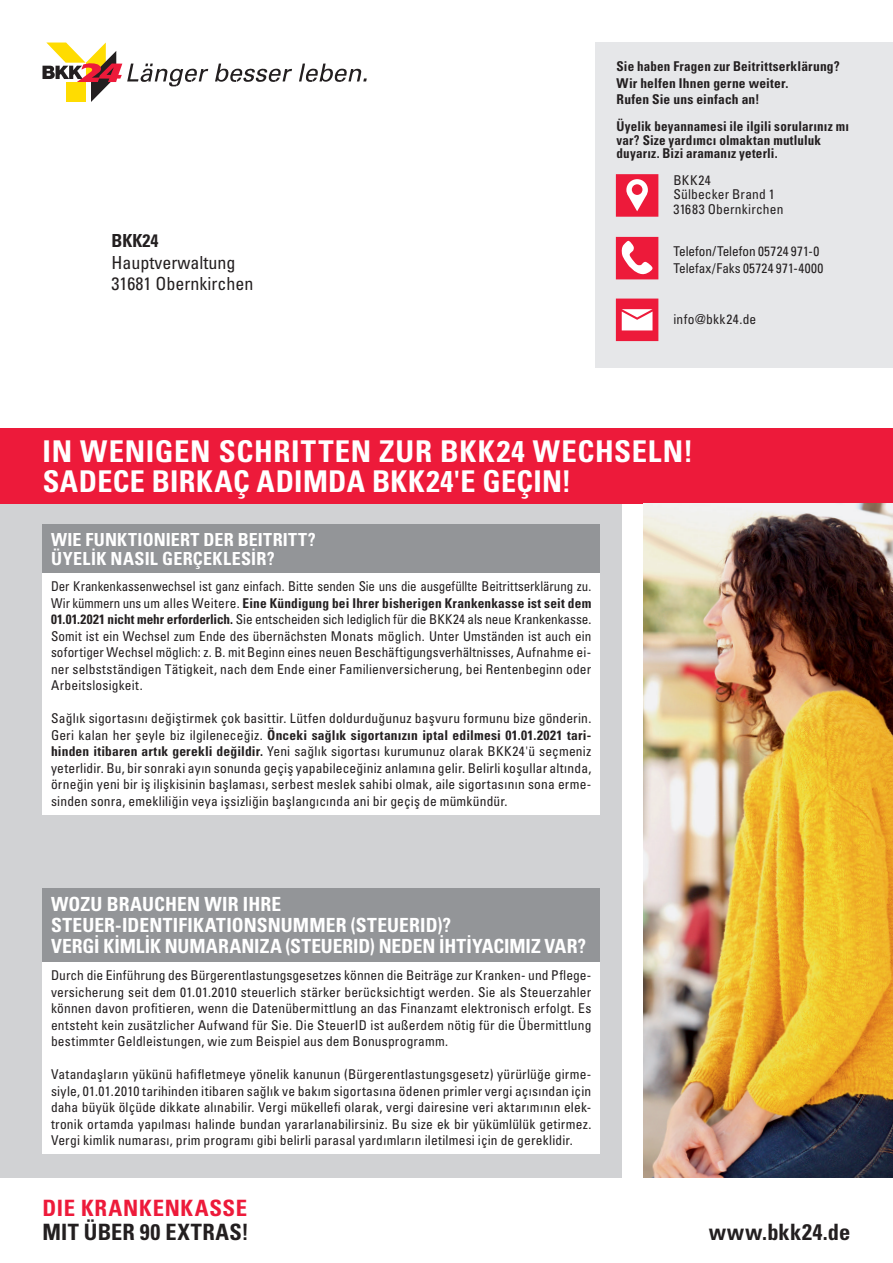
<style>
.page{position:relative;width:893px;height:1263px;background:#fff}
.page>*{position:absolute;margin:0;border:0;box-sizing:border-box;transform-origin:0 0}
.t1{font:700 condensed 30px "Univers LT Std";letter-spacing:.025em;color:#fff}
.t2{font:30px "Univers LTCYR 67 Bold Cond";letter-spacing:.01em;color:#fff}
.t3{font:700 condensed 22.5px "Univers LT Std";letter-spacing:.015em;color:#231f20}
.t4{font:700 condensed 22.5px "Univers LT Std";letter-spacing:.03em;color:#ed1a3a}
.t5{font:700 condensed 19.5px/21px "Univers LT Std";letter-spacing:.005em;color:#fff}
.t6{font:19.5px "Univers LTCYR 67 Bold Cond";letter-spacing:-.005em;color:#fff}
.t7{font:condensed 18px/21.6px "Univers LT Std";color:#231f20}
.t8{font:700 condensed 18px "Univers LT Std";letter-spacing:.01em;color:#fff}
.t9{font:18px "Univers LTCYR 67 Bold Cond";letter-spacing:.015em;color:#fff}
.t10{font:700 condensed 18px "Univers LT Std";color:#231f20}
.t11{font:condensed 13.5px/16.5px "Univers LTCYR 57";letter-spacing:.015em;color:#231f20;text-align:justify}
.t12{font:condensed 13.5px/16.5px "Univers LT Std";letter-spacing:.01em;color:#231f20;text-align:justify;scale:.96 1}
.t13{font:condensed 13.5px/16.5px "Univers LT Std";letter-spacing:.01em;color:#231f20;text-align:justify}
.t14{font:13.5px/13.5px "Univers LTCYR 67 Bold Cond";letter-spacing:.015em;color:#231f20}
.t15{font:700 condensed 13.5px/16.5px "Univers LT Std";letter-spacing:.015em;color:#231f20}
.t16{font:condensed 13.5px "Univers LTCYR 57";letter-spacing:-.005em;color:#231f20}
.s1{font-family:"Univers LT Std"}
.s2{font-family:"Univers LTCYR 57"}
.s3{font-weight:700}
.s4{font-family:"Univers LTCYR 57";font-stretch:condensed}
.s5{font-family:"Univers LTCYR 67 Bold Cond";font-stretch:normal}
</style>
<div class="page">
<div style="left:0;top:503px;width:622px;height:675px;background:#d1d2d4"></div>
<div style="left:0;top:428px;width:893px;height:75px;background:#ed1a3a"></div>
<div style="left:43px;top:524px;width:557px;height:49px;background:#939598"></div>
<div style="left:43px;top:573px;width:557px;height:241px;background:#fff"></div>
<div style="left:43px;top:889px;width:557px;height:73px;background:#939598"></div>
<div style="left:43px;top:962px;width:557px;height:192px;background:#fff"></div>
<svg style="left:215px;top:64px;width:77px;height:18px"></svg>
<svg style="left:299px;top:64px;width:68px;height:18px"></svg>
<svg style="left:43px;top:43px;width:165px;height:59px"></svg>
<div style="left:595px;top:43px;width:298px;height:325px;background:#e6e7e9"></div>
<svg style="left:616px;top:174px;width:42px;height:43px;background:#f04862"></svg>
<svg style="left:616px;top:299px;width:42px;height:42px;background:#f2657b"></svg>
<svg style="left:616px;top:237px;width:42px;height:42px;background:#f04b64"></svg>
<img style="left:643px;top:503px;width:250px;height:675px">
<p class="t15" style="left:617px;top:58px;width:225px">Sie haben Fragen zur Beitrittserklärung?<br>Wir helfen Ihnen gerne weiter.<br>Rufen Sie uns einfach an!</p>
<p class="t14" style="left:617px;top:120px;width:234px">Üyelik beyannamesi ile ilgili sorularınız mı var? Size yardımcı olmaktan mutluluk duyarız. Bizi aramanız yeterli.</p>
<h3 class="t10" style="left:112px;top:229px;width:48px">BKK24</h3>
<h3 class="t7" style="left:112px;top:251px;width:143px">Hauptverwaltung<br>31681 Obernkirchen</h3>
<p class="t13" style="left:673px;top:173px;width:112px;line-height:14.2px;text-align:left">BKK24<br>Sülbecker Brand 1<br>31683 Obernkirchen</p>
<p class="t16" style="left:673px;top:243px;width:147px">Telefon/Telefon <span class="s1">05724 971-0</span></p>
<p class="t13" style="left:673px;top:259px;width:152px">Telefax/<span class="s2">Faks</span> 05724 971-4000</p>
<p class="t13" style="left:673px;top:311px;width:84px">info@bkk24.de</p>
<h1 class="t1" style="left:43px;top:432px;width:652px">IN WENIGEN SCHRITTEN ZUR BKK24 WECHSELN!</h1>
<h1 class="t2" style="left:43px;top:462px;width:530px">SADECE BIRKAÇ ADIMDA BKK24'E GEÇIN!</h1>
<h3 class="t8" style="left:51px;top:529px;width:266px">WIE FUNKTIONIERT DER BEITRITT?</h3>
<h3 class="t9" style="left:51px;top:547px;width:225px">ÜYELİK NASIL GERÇEKLESİR?</h3>
<p class="t12" style="left:51px;top:578px;width:564px">Der Krankenkassenwechsel ist ganz einfach. Bitte senden Sie uns die ausgefüllte Beitrittserklärung zu.<br>Wir kümmern uns um alles Weitere. <span class="s3">Eine Kündigung bei Ihrer bisherigen Krankenkasse ist seit dem 01.01.2021 nicht mehr erforderlich.</span> Sie entscheiden sich lediglich für die BKK24 als neue Krankenkasse.<br>Somit ist ein Wechsel zum Ende des übernächsten Monats möglich. Unter Umständen ist auch ein sofortiger Wechsel möglich: z. B. mit Beginn eines neuen Beschäftigungsverhältnisses, Aufnahme ei&shy;ner selbstständigen Tätigkeit, nach dem Ende einer Familienversicherung, bei Rentenbeginn oder Arbeitslosigkeit.</p>
<p class="t11" style="left:51px;top:710px;width:542px">Sağlık sigortasını değiştirmek çok basittir. Lütfen doldurduğunuz başvuru formunu bize gönderin.</p>
<p class="t14" style="left:51px;top:728px;width:542px"><span class="s4">Geri kalan her şeyle biz ilgileneceğiz.</span> Önceki sağlık sigortanızın iptal edilmesi 01.01.2021 tari-</p>
<p class="t11" style="left:51px;top:743px;width:542px"><span class="s5">hinden itibaren artık gerekli değildir.</span> Yeni sağlık sigortası kurumunuz olarak BKK24'ü seçmeniz yeterlidir. Bu, bir sonraki ayın sonunda geçiş yapabileceğiniz anlamına gelir. Belirli koşullar altında, örneğin yeni bir iş ilişkisinin başlaması, serbest meslek sahibi olmak, aile sigortasının sona erme&shy;sinden sonra, emekliliğin veya işsizliğin başlangıcında ani bir geçiş de mümkündür.</p>
<h3 class="t5" style="left:51px;top:894px;width:402px">WOZU BRAUCHEN WIR IHRE<br>STEUER-IDENTIFIKATIONSNUMMER (STEUERID)?</h3>
<h3 class="t6" style="left:51px;top:934px;width:536px">VERGİ KİMLİK NUMARANIZA (STEUERID) NEDEN İHTİYACIMIZ VAR?</h3>
<p class="t13" style="left:51px;top:967px;width:542px">Durch die Einführung des Bürgerentlastungsgesetzes können die Beiträge zur Kranken- und Pflege&shy;versicherung seit dem 01.01.2010 steuerlich stärker berücksichtigt werden. Sie als Steuerzahler können davon profitieren, wenn die Datenübermittlung an das Finanzamt elektronisch erfolgt. Es entsteht kein zusätzlicher Aufwand für Sie. Die SteuerID ist außerdem nötig für die Übermittlung bestimmter Geldleistungen, wie zum Beispiel aus dem Bonusprogramm.</p>
<p class="t11" style="left:51px;top:1066px;width:542px">Vatandaşların yükünü hafifletmeye yönelik kanunun (Bürgerentlastungsgesetz) yürürlüğe girme&shy;siyle, 01.01.2010 tarihinden itibaren sağlık ve bakım sigortasına ödenen primler vergi açısından için daha büyük ölçüde dikkate alınabilir. Vergi mükellefi olarak, vergi dairesine veri aktarımının elek&shy;tronik ortamda yapılması halinde bundan yararlanabilirsiniz. Bu size ek bir yükümlülük getirmez.<br>Vergi kimlik numarası, prim programı gibi belirli parasal yardımların iletilmesi için de gereklidir.</p>
<h2 class="t4" style="left:43px;top:1194px;width:206px">DIE KRANKENKASSE</h2>
<h2 class="t3" style="left:43px;top:1218px;width:208px">MIT ÜBER 90 EXTRAS!</h2>
<h2 class="t3" style="left:709px;top:1218px;width:143px">www.bkk24.de</h2>
</div>
